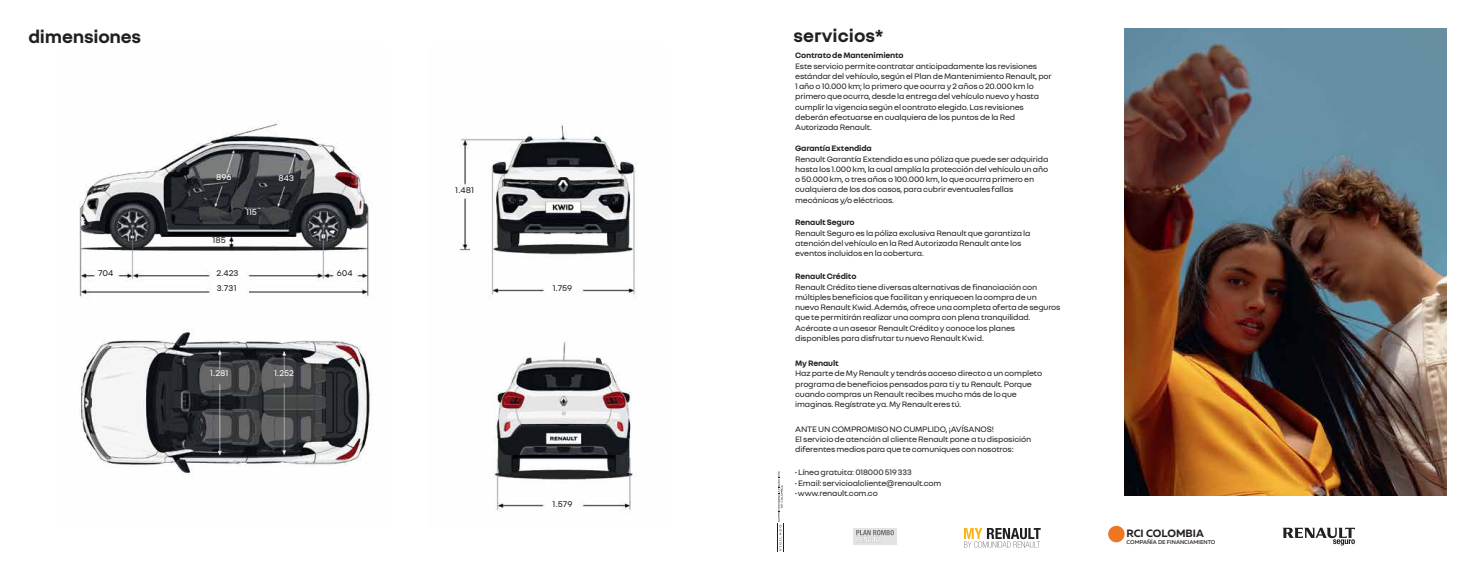
<style>
.page{position:relative;width:1475px;height:582px;background:#fff}
.page>*{position:absolute;margin:0;border:0;box-sizing:border-box;transform-origin:0 0}
.t1{font:700 19px "Nouvel R";letter-spacing:-.01em;color:#231f20}
.t2{font:700 10.5px "Muller";color:#231f20}
.t3{font:9px "Nouvel R";letter-spacing:.01em;color:#231f20}
.t4{font:9px "Nouvel R";color:#fff}
.t5{font:8.5px/10.2px "Nouvel R";letter-spacing:-.02em;color:#231f20}
.t6{font:700 8.5px "Nouvel R";letter-spacing:-.02em;color:#231f20}
.t7{font:500 5.5px "Muller";color:#231f20}
</style>
<div class="page">
<img style="left:459px;top:124px;width:178px;height:387px">
<img style="left:79px;top:120px;width:291px;height:354px">
<svg style="left:964px;top:528px;width:76px;height:19px"></svg>
<svg style="left:1282px;top:527px;width:72px;height:18px"></svg>
<div style="left:1107px;top:525px;width:17px;height:16px;background:#ee7623;border-radius:50%"></div>
<div style="left:852px;top:527px;width:44px;height:17px;background:#e3e3e3"></div>
<svg style="left:856px;top:530px;width:37px;height:12px"></svg>
<svg style="left:777px;top:471px;width:7px;height:80px"></svg>
<img style="left:1124px;top:28px;width:322px;height:467px">
<h1 class="t1" style="left:28px;top:24px;width:114px">dimensiones</h1>
<p class="t3" style="left:98px;top:267px;width:17px">704</p>
<p class="t4" style="left:216px;top:171px;width:17px">896</p>
<p class="t4" style="left:278px;top:172px;width:17px">843</p>
<p class="t3" style="left:212px;top:234px;width:15px">185</p>
<p class="t4" style="left:246px;top:206px;width:12px">115</p>
<p class="t3" style="left:216px;top:267px;width:24px">2.423</p>
<p class="t3" style="left:217px;top:282px;width:21px">3.731</p>
<p class="t4" style="left:210px;top:367px;width:20px">1.281</p>
<p class="t4" style="left:274px;top:367px;width:21px">1.252</p>
<p class="t3" style="left:337px;top:267px;width:18px">604</p>
<p class="t3" style="left:455px;top:184px;width:20px">1.481</p>
<p class="t3" style="left:552px;top:282px;width:21px">1.759</p>
<p class="t3" style="left:552px;top:497px;width:21px">1.579</p>
<h1 class="t1" style="left:795px;top:23px;width:91px">servicios*</h1>
<p class="t6" style="left:795px;top:50px;width:110px">ContratodeMantenimiento</p>
<p class="t5" style="left:795px;top:60px;width:258px">Este servicio permitecontratar anticipadamente lasrevisiones estándardel vehículo, segúnel Plande MantenimientoRenault,por 1añoo10.000km; lo primero queocurray2añoso20.000km lo primero queocurra, desde laentrega del vehículo nuevoyhasta cumplir lavigenciasegúnel contratoelegido. Lasrevisiones deberánefectuarse en cualquiera de los puntosde la Red Autorizada Renault.</p>
<p class="t6" style="left:795px;top:143px;width:78px">GarantíaExtendida</p>
<p class="t5" style="left:795px;top:153px;width:255px">Renault Garantía Extendida esuna póliza quepuedeseradquirida hasta los 1.000km, lacual amplía la protección del vehículo unaño o50.000 km,o tres años o100.000 km, lo queocurra primeroen cualquiera de losdoscasos,para cubrireventuales fallas mecánicasy/oeléctricas.</p>
<p class="t6" style="left:795px;top:217px;width:61px">RenaultSeguro</p>
<p class="t5" style="left:795px;top:227px;width:237px">Renault Seguroes lapóliza exclusiva Renault quegarantiza la atencióndel vehículoen laRed AutorizadaRenault ante los eventos incluidosenlacobertura.</p>
<p class="t6" style="left:795px;top:270px;width:63px">RenaultCrédito</p>
<p class="t5" style="left:795px;top:281px;width:267px">Renault Crédito tienediversas alternativasde financiación con múltiplesbeneficios quefacilitan yenriquecen lacompra deun nuevo Renault Kwid. Además, ofrece unacompleta ofertadeseguros que te permitirán realizar unacompra con plena tranquilidad.<br>Acércate aun asesorRenault Créditoyconoce losplanes disponibles para disfrutar tu nuevo RenaultKwid.</p>
<p class="t6" style="left:795px;top:357px;width:45px">My Renault</p>
<p class="t5" style="left:795px;top:367px;width:248px">Hazpartede MyRenault ytendrásacceso directoa uncompleto programa debeneficiospensados para ti ytu Renault. Porque cuandocomprasun Renault recibesmucho másde loque imaginas. Regístrateya. MyRenault eres tú.</p>
<p class="t5" style="left:795px;top:423px;width:237px">ANTE UNCOMPROMISO NO CUMPLIDO,¡AVÍSANOS!<br>El servicio deatención al clienteRenault ponea tu disposición diferentesmedios paraquetecomuniquescon nosotros:</p>
<p class="t5" style="left:795px;top:466px;width:118px">• Línea gratuita: 018000 519333</p>
<p class="t5" style="left:795px;top:476px;width:148px">• Email: servicioalcliente@renault.com</p>
<p class="t5" style="left:795px;top:487px;width:84px">• www.renault.com.co</p>
<p class="t2" style="left:1126px;top:526px;width:79px">RCI COLOMBIA</p>
<p class="t7" style="left:1126px;top:538px;width:90px">COMPAÑÍA DE FINANCIAMIENTO</p>
</div>
